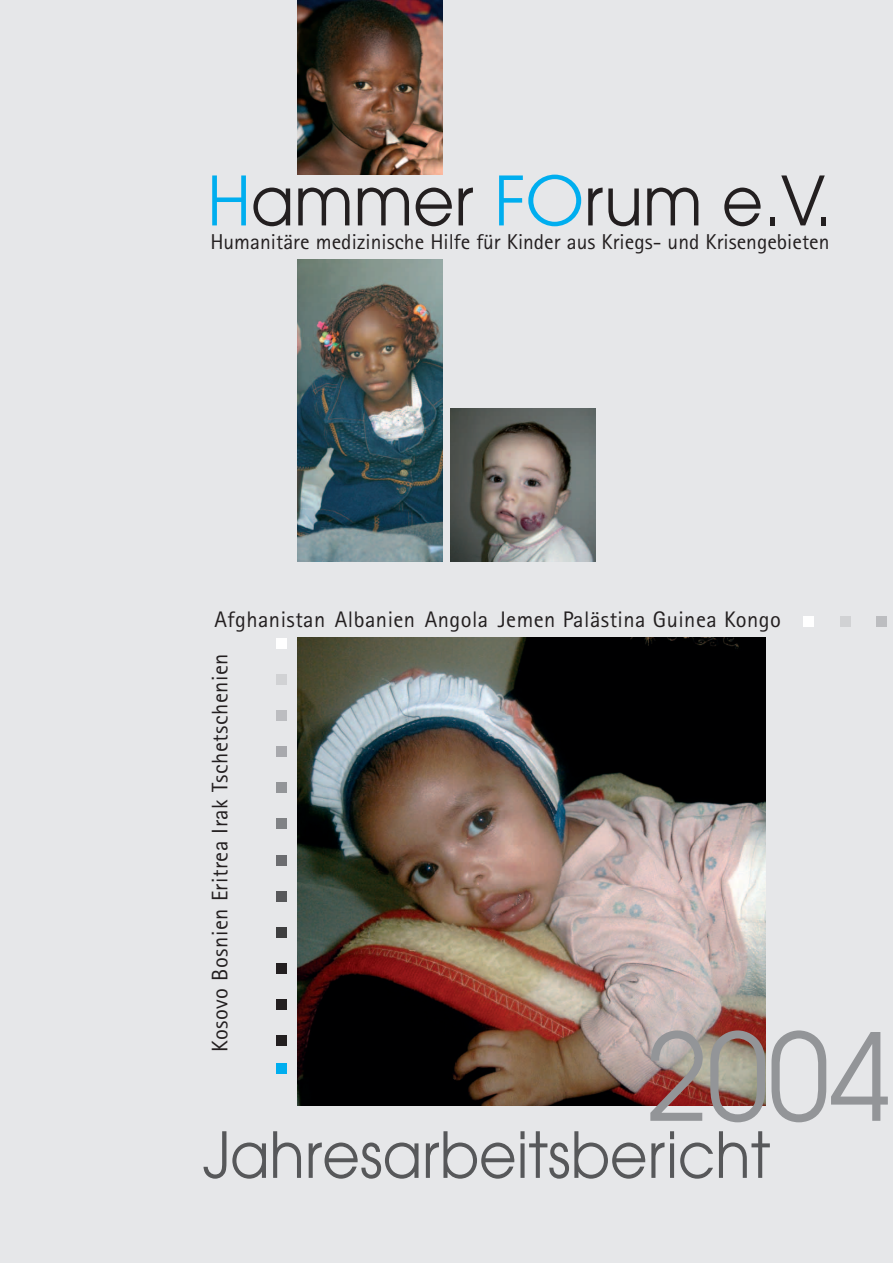
<style>
.page{position:relative;width:893px;height:1263px;background:#fff}
.page>*{position:absolute;margin:0;border:0;box-sizing:border-box;transform-origin:0 0}
.t1{font:120px "Avant Garde";color:#939598;scale:.92 1}
.t2{font:67.5px "Avant Garde";color:#231f20;scale:.94 1}
.t3{font:63px "Avant Garde";color:#57585a;scale:.92 1}
.t4{font:22.5px "Rotis Sans Serif";letter-spacing:.02em;color:#231f20}
.t5{font:21.6px "Rotis Sans Serif";color:#231f20}
.s1{color:#00aeef}
</style>
<div class="page">
<div style="left:0;top:0;width:892px;height:1263px;background:#e6e7e9"></div>
<img style="left:297px;top:0;width:145px;height:174px">
<img style="left:297px;top:259px;width:145px;height:302px">
<img style="left:451px;top:408px;width:144px;height:153px">
<div style="left:276px;top:638px;width:11px;height:11px;background:#fff"></div>
<div style="left:276px;top:674px;width:11px;height:11px;background:#d1d2d4"></div>
<div style="left:276px;top:710px;width:11px;height:11px;background:#bcbdc0"></div>
<div style="left:276px;top:746px;width:11px;height:11px;background:#a8a9ad"></div>
<div style="left:276px;top:782px;width:11px;height:11px;background:#939598"></div>
<div style="left:276px;top:819px;width:11px;height:10px;background:#808285"></div>
<div style="left:276px;top:855px;width:11px;height:10px;background:#6c6d70"></div>
<div style="left:276px;top:891px;width:11px;height:11px;background:#57585a"></div>
<div style="left:276px;top:927px;width:11px;height:11px;background:#3e3e3f"></div>
<div style="left:276px;top:963px;width:11px;height:11px;background:#231f20"></div>
<div style="left:276px;top:999px;width:11px;height:11px;background:#231f20"></div>
<div style="left:276px;top:1035px;width:11px;height:11px;background:#231f20"></div>
<div style="left:276px;top:1063px;width:11px;height:11px;background:#00aeef"></div>
<div style="left:875px;top:617px;width:11px;height:10px;background:#bcbdc0"></div>
<div style="left:839px;top:617px;width:11px;height:10px;background:#d1d2d4"></div>
<div style="left:803px;top:617px;width:11px;height:10px;background:#fff"></div>
<img style="left:297px;top:638px;width:468px;height:468px">
<h2 class="t2" style="left:207px;top:175px;width:666px"><span class="s1">H</span>ammer <span class="s1">FO</span>rum e.V.</h2>
<p class="t5" style="left:210px;top:235px;width:620px">Humanitäre medizinische Hilfe für Kinder aus Kriegs- und Krisengebieten</p>
<p class="t4" style="left:215px;top:612px;width:568px">Afghanistan Albanien Angola Jemen Palästina Guinea Kongo</p>
<p class="t4" style="left:212px;top:1052px;width:400px;rotate:-90deg">Kosovo Bosnien Eritrea Irak Tschetschenien</p>
<h1 class="t1" style="left:646px;top:1032px;width:267px">2004</h1>
<h3 class="t3" style="left:203px;top:1131px;width:618px">Jahresarbeitsbericht</h3>
</div>
